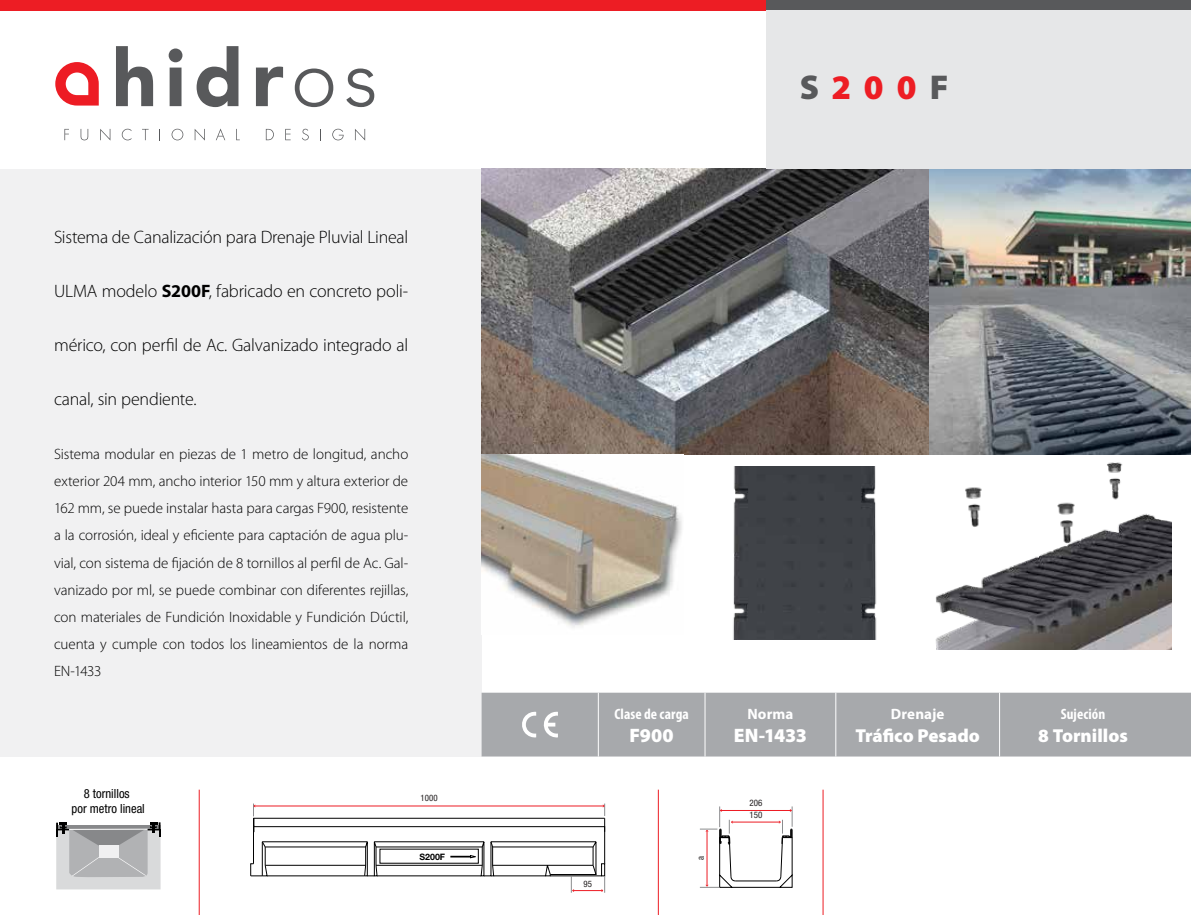
<style>
.page{position:relative;width:1191px;height:915px;background:#fff}
.page>*{position:absolute;margin:0;border:0;box-sizing:border-box;transform-origin:0 0}
.t1{font:900 34.5px "Myriad Pro";letter-spacing:.375em;color:#ed1d24}
.t2{font:900 19.5px "Myriad Pro";letter-spacing:-.01em;color:#fff}
.t3{font:900 18.75px "Myriad Pro";color:#fff}
.t4{font:300 18px "Myriad Pro";letter-spacing:-.01em;color:#000}
.t5{font:300 15px/27px "Myriad Pro";letter-spacing:-.005em;color:#000;text-align:justify}
.t6{font:700 condensed 15px "Myriad Pro";letter-spacing:.005em;color:#fff}
.t7{font:700 15px "Myriad Pro";letter-spacing:.005em;color:#fff}
.t8{font:condensed 12.6px/14.4px "Helvetica Neue LT Std";color:#000;text-align:center}
.t9{font:condensed 9px/12.3px "Helvetica Neue LT Std";color:#231f20}
.t10{font:condensed 8.85px "Helvetica Neue LT Std";color:#231f20}
.t11{font:700 8.85px "Helvetica Neue LT Std";color:#000}
.s1{font-weight:700}
.s2{color:#58595b}
</style>
<div class="page">
<div style="left:0;top:169px;width:481px;height:587px;background:#f1f1f2"></div>
<svg style="left:55px;top:62px;width:44px;height:43px"></svg>
<svg style="left:116px;top:46px;width:37px;height:60px"></svg>
<svg style="left:169px;top:48px;width:13px;height:58px"></svg>
<svg style="left:197px;top:46px;width:41px;height:61px"></svg>
<svg style="left:256px;top:67px;width:27px;height:39px"></svg>
<svg style="left:295px;top:68px;width:38px;height:39px"></svg>
<svg style="left:346px;top:68px;width:28px;height:39px"></svg>
<svg style="left:64px;top:129px;width:5px;height:11px"></svg>
<svg style="left:81px;top:129px;width:7px;height:11px"></svg>
<svg style="left:100px;top:129px;width:10px;height:11px"></svg>
<svg style="left:122px;top:129px;width:9px;height:11px"></svg>
<svg style="left:142px;top:129px;width:7px;height:11px"></svg>
<svg style="left:172px;top:129px;width:11px;height:11px"></svg>
<svg style="left:195px;top:129px;width:10px;height:11px"></svg>
<svg style="left:216px;top:128px;width:9px;height:12px"></svg>
<svg style="left:236px;top:129px;width:4px;height:11px"></svg>
<svg style="left:266px;top:129px;width:8px;height:11px"></svg>
<svg style="left:285px;top:129px;width:6px;height:11px"></svg>
<svg style="left:302px;top:129px;width:7px;height:11px"></svg>
<svg style="left:332px;top:129px;width:11px;height:11px"></svg>
<svg style="left:355px;top:129px;width:10px;height:11px"></svg>
<img style="left:481px;top:169px;width:710px;height:285px">
<img style="left:481px;top:454px;width:201px;height:174px">
<div style="left:733px;top:466px;width:144px;height:173px;background:#3f4146"></div>
<img style="left:935px;top:454px;width:236px;height:195px">
<div style="left:0;top:0;width:767px;height:11px;background:#ed1d24"></div>
<div style="left:767px;top:0;width:424px;height:11px;background:#58595b"></div>
<div style="left:767px;top:11px;width:424px;height:158px;background:#e6e7e8"></div>
<div style="left:481px;top:692px;width:710px;height:64px;background:#a7a9ac"></div>
<hr style="left:598px;top:692px;width:1px;height:64px;background:#fff">
<hr style="left:705px;top:692px;width:1px;height:64px;background:#fff">
<hr style="left:835px;top:692px;width:1px;height:64px;background:#fff">
<hr style="left:999px;top:692px;width:1px;height:64px;background:#fff">
<svg style="left:543px;top:711px;width:15px;height:26px"></svg>
<svg style="left:521px;top:711px;width:15px;height:26px"></svg>
<svg style="left:250px;top:803px;width:355px;height:89px"></svg>
<hr style="left:658px;top:789px;width:1px;height:125px;background:#ed1d24">
<hr style="left:822px;top:789px;width:1px;height:125px;background:#ed1d24">
<svg style="left:56px;top:822px;width:105px;height:67px;background:#babbbc"></svg>
<hr style="left:199px;top:789px;width:1px;height:125px;background:#ed1d24">
<hr style="left:735px;top:880px;width:41px;height:1px;background:#000">
<hr style="left:732px;top:886px;width:48px;height:1px;background:#000">
<hr style="left:720px;top:810px;width:71px;height:1px;background:#ed1c24">
<hr style="left:732px;top:821px;width:48px;height:1px;background:#ed1c24">
<svg style="left:775px;top:806px;width:18px;height:82px"></svg>
<svg style="left:700px;top:806px;width:36px;height:81px"></svg>
<p class="t4" style="left:54px;top:227px;width:356px">Sistema de Canalización para Drenaje Pluvial Lineal</p>
<p class="t4" style="left:54px;top:281px;width:356px">ULMA modelo <span class="s1">S200F</span>, fabricado en concreto poli-</p>
<p class="t4" style="left:54px;top:335px;width:356px">mérico, con perfil de Ac. Galvanizado integrado al</p>
<p class="t4" style="left:54px;top:389px;width:144px">canal, sin pendiente.</p>
<p class="t5" style="left:54px;top:441px;width:356px">Sistema modular en piezas de 1 metro de longitud, ancho exterior 204 mm, ancho interior 150 mm y altura exterior de 162 mm, se puede instalar hasta para cargas F900, resistente a la corrosión, ideal y eficiente para captación de agua plu&shy;vial, con sistema de fijación de 8 tornillos al perfil de Ac. Gal&shy;vanizado por ml, se puede combinar con diferentes rejillas, con materiales de Fundición Inoxidable y Fundición Dúctil, cuenta y cumple con todos los lineamientos de la norma EN-1433</p>
<h1 class="t1" style="left:799px;top:68px;width:150px"><span class="s2">S</span>200<span class="s2">F</span></h1>
<p class="t6" style="left:614px;top:705px;width:76px">Clase de carga</p>
<h2 class="t2" style="left:629px;top:724px;width:46px">F900</h2>
<p class="t7" style="left:747px;top:704px;width:47px">Norma</p>
<h2 class="t2" style="left:734px;top:724px;width:75px">EN-1433</h2>
<p class="t7" style="left:891px;top:705px;width:55px">Drenaje</p>
<p class="t3" style="left:855px;top:724px;width:126px">Tráfico Pesado</p>
<p class="t8" style="left:72px;top:786px;width:75px">8 tornillos<br>por metro lineal</p>
<p class="t9" style="left:749px;top:796px;width:14px">206<br>150</p>
<p class="t9" style="left:694px;top:859px;width:5px;rotate:-90deg">a</p>
<p class="t10" style="left:420px;top:792px;width:18px">1000</p>
<p class="t11" style="left:419px;top:850px;width:27px">S200F</p>
<p class="t10" style="left:583px;top:877px;width:10px">95</p>
<p class="t6" style="left:1060px;top:705px;width:46px">Sujeción</p>
<p class="t3" style="left:1038px;top:724px;width:91px">8 Tornillos</p>
</div>
